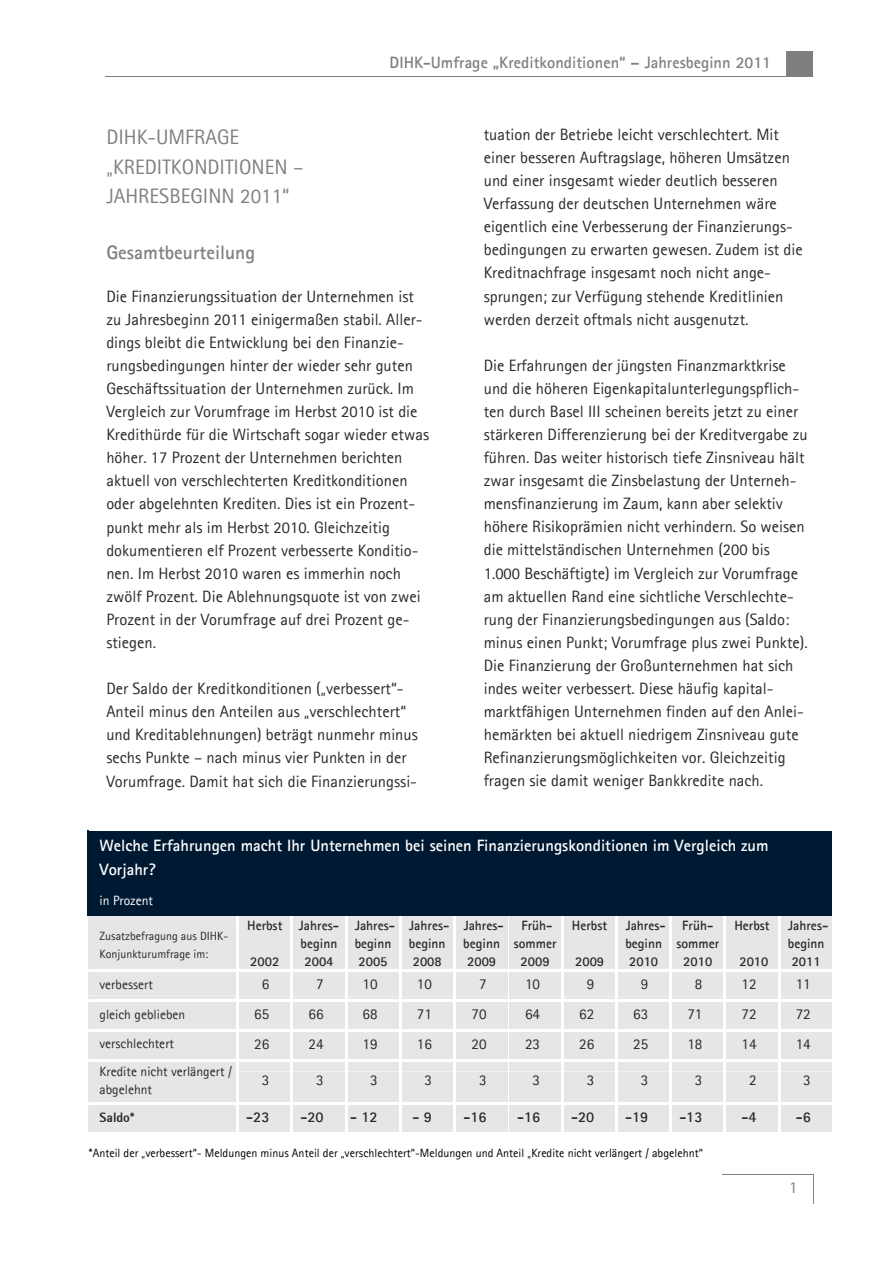
<style>
.page{position:relative;width:893px;height:1263px;background:#fff}
.page>*{position:absolute;margin:0;border:0;box-sizing:border-box;transform-origin:0 0}
.t1{font:21px/29.4px "Agfa Rotis Sans Serif";color:#808080}
.t2{font:700 19.5px "Agfa Rotis Sans Serif";color:#808080}
.t3{font:16.5px/23.1px "Agfa Rotis Sans Serif";color:#292929}
.t4{font:700 16.5px/24.3px "Agfa Rotis Sans Serif";color:#fff}
.t5{font:700 16.5px "Agfa Rotis Sans Serif";color:#808080}
.t6{font:16.5px "Agfa Rotis Sans Serif";color:#808080}
.t7{font:15px "Agfa Rotis Sans Serif";letter-spacing:.005em;color:#292929}
.t8{font:700 15px "Agfa Rotis Sans Serif";color:#292929}
.t9{font:700 13.5px/18px "Agfa Rotis Sans Serif";color:#292929}
.t10{font:13.5px/18.8px "Agfa Rotis Sans Serif";color:#292929}
.t11{font:13.5px "Agfa Rotis Sans Serif";color:#fff}
.t12{font:800 13.5px "Agfa Rotis Sans Serif";color:#292929}
.t13{font:12px "Agfa Rotis Sans Serif";color:#000}
.t14{font:12px/18px "Agfa Rotis Sans Serif";color:#292929}
</style>
<div class="page">
<hr style="left:105px;top:76px;width:682px;height:1px;background:#808080">
<svg style="left:786px;top:51px;width:26px;height:26px"></svg>
<hr style="left:723px;top:1174px;width:91px;height:1px;background:#808080">
<hr style="left:813px;top:1174px;width:1px;height:30px;background:#808080">
<hr style="left:88px;top:830px;width:1px;height:86px;background:#001933">
<div style="left:89px;top:830px;width:743px;height:29px;background:#001933"></div>
<div style="left:89px;top:859px;width:743px;height:29px;background:#001933"></div>
<div style="left:89px;top:888px;width:743px;height:28px;background:#001933"></div>
<svg style="left:88px;top:916px;width:744px;height:216px;background:#e8e8e8"></svg>
<p class="t5" style="left:390px;top:52px;width:383px">DIHK-Umfrage „Kreditkonditionen“ – Jahresbeginn 2011</p>
<p class="t1" style="left:106px;top:122px;width:199px">DIHK-UMFRAGE „KREDITKONDITIONEN –<br>JAHRESBEGINN 2011“</p>
<p class="t2" style="left:106px;top:240px;width:150px">Gesamtbeurteilung</p>
<p class="t3" style="left:106px;top:284px;width:324px">Die Finanzierungssituation der Unternehmen ist zu Jahresbeginn 2011 einigermaßen stabil. Aller&shy;dings bleibt die Entwicklung bei den Finanzie&shy;rungsbedingungen hinter der wieder sehr guten Geschäftssituation der Unternehmen zurück. Im Vergleich zur Vorumfrage im Herbst 2010 ist die Kredithürde für die Wirtschaft sogar wieder etwas höher. 17 Prozent der Unternehmen berichten aktuell von verschlechterten Kreditkonditionen oder abgelehnten Krediten. Dies ist ein Prozent&shy;punkt mehr als im Herbst 2010. Gleichzeitig dokumentieren elf Prozent verbesserte Konditio&shy;nen. Im Herbst 2010 waren es immerhin noch zwölf Prozent. Die Ablehnungsquote ist von zwei Prozent in der Vorumfrage auf drei Prozent ge&shy;stiegen.</p>
<p class="t3" style="left:106px;top:677px;width:313px">Der Saldo der Kreditkonditionen („verbessert“- Anteil minus den Anteilen aus „verschlechtert“ und Kreditablehnungen) beträgt nunmehr minus sechs Punkte – nach minus vier Punkten in der Vorumfrage. Damit hat sich die Finanzierungssi-</p>
<p class="t3" style="left:484px;top:123px;width:320px">tuation der Betriebe leicht verschlechtert. Mit einer besseren Auftragslage, höheren Umsätzen und einer insgesamt wieder deutlich besseren Verfassung der deutschen Unternehmen wäre eigentlich eine Verbesserung der Finanzierungs&shy;bedingungen zu erwarten gewesen. Zudem ist die Kreditnachfrage insgesamt noch nicht ange&shy;sprungen; zur Verfügung stehende Kreditlinien werden derzeit oftmals nicht ausgenutzt.</p>
<p class="t3" style="left:484px;top:353px;width:325px">Die Erfahrungen der jüngsten Finanzmarktkrise und die höheren Eigenkapitalunterlegungspflich&shy;ten durch Basel III scheinen bereits jetzt zu einer stärkeren Differenzierung bei der Kreditvergabe zu führen. Das weiter historisch tiefe Zinsniveau hält zwar insgesamt die Zinsbelastung der Unterneh&shy;mensfinanzierung im Zaum, kann aber selektiv höhere Risikoprämien nicht verhindern. So weisen die mittelständischen Unternehmen (200 bis 1.000 Beschäftigte) im Vergleich zur Vorumfrage am aktuellen Rand eine sichtliche Verschlechte&shy;rung der Finanzierungsbedingungen aus (Saldo: minus einen Punkt; Vorumfrage plus zwei Punkte).<br>Die Finanzierung der Großunternehmen hat sich indes weiter verbessert. Diese häufig kapital&shy;marktfähigen Unternehmen finden auf den Anlei&shy;hemärkten bei aktuell niedrigem Zinsniveau gute Refinanzierungsmöglichkeiten vor. Gleichzeitig fragen sie damit weniger Bankkredite nach.</p>
<p class="t4" style="left:100px;top:833px;width:670px">Welche Erfahrungen macht Ihr Unternehmen bei seinen Finanzierungskonditionen im Vergleich zum<br>Vorjahr?</p>
<p class="t11" style="left:100px;top:892px;width:55px">in Prozent</p>
<p class="t14" style="left:100px;top:927px;width:130px">Zusatzbefragung aus DIHK-<br>Konjunkturumfrage im:</p>
<p class="t9" style="left:247px;top:917px;width:37px">Herbst</p>
<p class="t9" style="left:250px;top:953px;width:31px">2002</p>
<p class="t9" style="left:299px;top:917px;width:42px">Jahres&shy;beginn<br>2004</p>
<p class="t9" style="left:355px;top:917px;width:42px">Jahres&shy;beginn<br>2005</p>
<p class="t9" style="left:409px;top:917px;width:42px">Jahres&shy;beginn<br>2008</p>
<p class="t9" style="left:463px;top:917px;width:42px">Jahres&shy;beginn<br>2009</p>
<p class="t9" style="left:514px;top:917px;width:44px;text-align:center">Früh&shy;sommer<br>2009</p>
<p class="t9" style="left:572px;top:917px;width:37px">Herbst</p>
<p class="t9" style="left:625px;top:917px;width:42px">Jahres&shy;beginn<br>2010</p>
<p class="t9" style="left:676px;top:917px;width:44px;text-align:center">Früh&shy;sommer<br>2010</p>
<p class="t9" style="left:734px;top:917px;width:37px">Herbst</p>
<p class="t9" style="left:575px;top:953px;width:31px">2009</p>
<p class="t9" style="left:739px;top:953px;width:31px">2010</p>
<p class="t9" style="left:788px;top:917px;width:42px">Jahres&shy;beginn<br>2011</p>
<p class="t10" style="left:100px;top:975px;width:55px">verbessert</p>
<p class="t7" style="left:262px;top:975px;width:9px">6</p>
<p class="t7" style="left:316px;top:975px;width:9px">7</p>
<p class="t7" style="left:363px;top:975px;width:17px">10</p>
<p class="t7" style="left:417px;top:975px;width:17px">10</p>
<p class="t7" style="left:479px;top:975px;width:9px">7</p>
<p class="t7" style="left:525px;top:975px;width:17px">10</p>
<p class="t7" style="left:587px;top:975px;width:9px">9</p>
<p class="t7" style="left:641px;top:975px;width:9px">9</p>
<p class="t7" style="left:695px;top:975px;width:9px">8</p>
<p class="t7" style="left:741px;top:975px;width:17px">12</p>
<p class="t7" style="left:796px;top:975px;width:17px">11</p>
<p class="t10" style="left:100px;top:1005px;width:87px">gleich geblieben</p>
<p class="t7" style="left:254px;top:1005px;width:17px">65</p>
<p class="t7" style="left:308px;top:1005px;width:17px">66</p>
<p class="t7" style="left:363px;top:1005px;width:17px">68</p>
<p class="t7" style="left:417px;top:1005px;width:17px">71</p>
<p class="t7" style="left:472px;top:1005px;width:17px">70</p>
<p class="t7" style="left:525px;top:1005px;width:17px">64</p>
<p class="t7" style="left:579px;top:1005px;width:17px">62</p>
<p class="t7" style="left:633px;top:1005px;width:17px">63</p>
<p class="t7" style="left:687px;top:1005px;width:17px">71</p>
<p class="t7" style="left:741px;top:1005px;width:17px">72</p>
<p class="t7" style="left:796px;top:1005px;width:17px">72</p>
<p class="t10" style="left:100px;top:1034px;width:76px">verschlechtert</p>
<p class="t7" style="left:254px;top:1035px;width:17px">26</p>
<p class="t7" style="left:308px;top:1035px;width:17px">24</p>
<p class="t7" style="left:363px;top:1035px;width:17px">19</p>
<p class="t7" style="left:417px;top:1035px;width:17px">16</p>
<p class="t7" style="left:472px;top:1035px;width:17px">20</p>
<p class="t7" style="left:525px;top:1035px;width:17px">23</p>
<p class="t7" style="left:579px;top:1035px;width:17px">26</p>
<p class="t7" style="left:633px;top:1035px;width:17px">25</p>
<p class="t7" style="left:687px;top:1035px;width:17px">18</p>
<p class="t7" style="left:741px;top:1035px;width:17px">14</p>
<p class="t7" style="left:796px;top:1035px;width:17px">14</p>
<p class="t10" style="left:100px;top:1061px;width:134px">Kredite nicht verlängert / abgelehnt</p>
<p class="t7" style="left:262px;top:1071px;width:9px">3</p>
<p class="t7" style="left:316px;top:1071px;width:9px">3</p>
<p class="t7" style="left:370px;top:1071px;width:9px">3</p>
<p class="t7" style="left:424px;top:1071px;width:9px">3</p>
<p class="t7" style="left:479px;top:1071px;width:9px">3</p>
<p class="t7" style="left:533px;top:1071px;width:9px">3</p>
<p class="t7" style="left:587px;top:1071px;width:9px">3</p>
<p class="t7" style="left:641px;top:1071px;width:9px">3</p>
<p class="t7" style="left:695px;top:1071px;width:9px">3</p>
<p class="t7" style="left:749px;top:1071px;width:9px">2</p>
<p class="t7" style="left:803px;top:1071px;width:9px">3</p>
<p class="t12" style="left:100px;top:1109px;width:36px">Saldo*</p>
<p class="t8" style="left:246px;top:1108px;width:25px">-23</p>
<p class="t8" style="left:300px;top:1108px;width:25px">-20</p>
<p class="t8" style="left:350px;top:1108px;width:29px">- 12</p>
<p class="t8" style="left:412px;top:1108px;width:21px">- 9</p>
<p class="t8" style="left:464px;top:1108px;width:25px">-16</p>
<p class="t8" style="left:517px;top:1108px;width:25px">-16</p>
<p class="t8" style="left:571px;top:1108px;width:25px">-20</p>
<p class="t8" style="left:625px;top:1108px;width:25px">-19</p>
<p class="t8" style="left:679px;top:1108px;width:25px">-13</p>
<p class="t8" style="left:742px;top:1108px;width:17px">-4</p>
<p class="t8" style="left:796px;top:1108px;width:17px">-6</p>
<p class="t13" style="left:89px;top:1146px;width:615px">*Anteil der „verbessert“- Meldungen minus Anteil der „verschlechtert“-Meldungen und Anteil „Kredite nicht verlängert / abgelehnt“</p>
<p class="t6" style="left:789px;top:1177px;width:10px">1</p>
</div>
